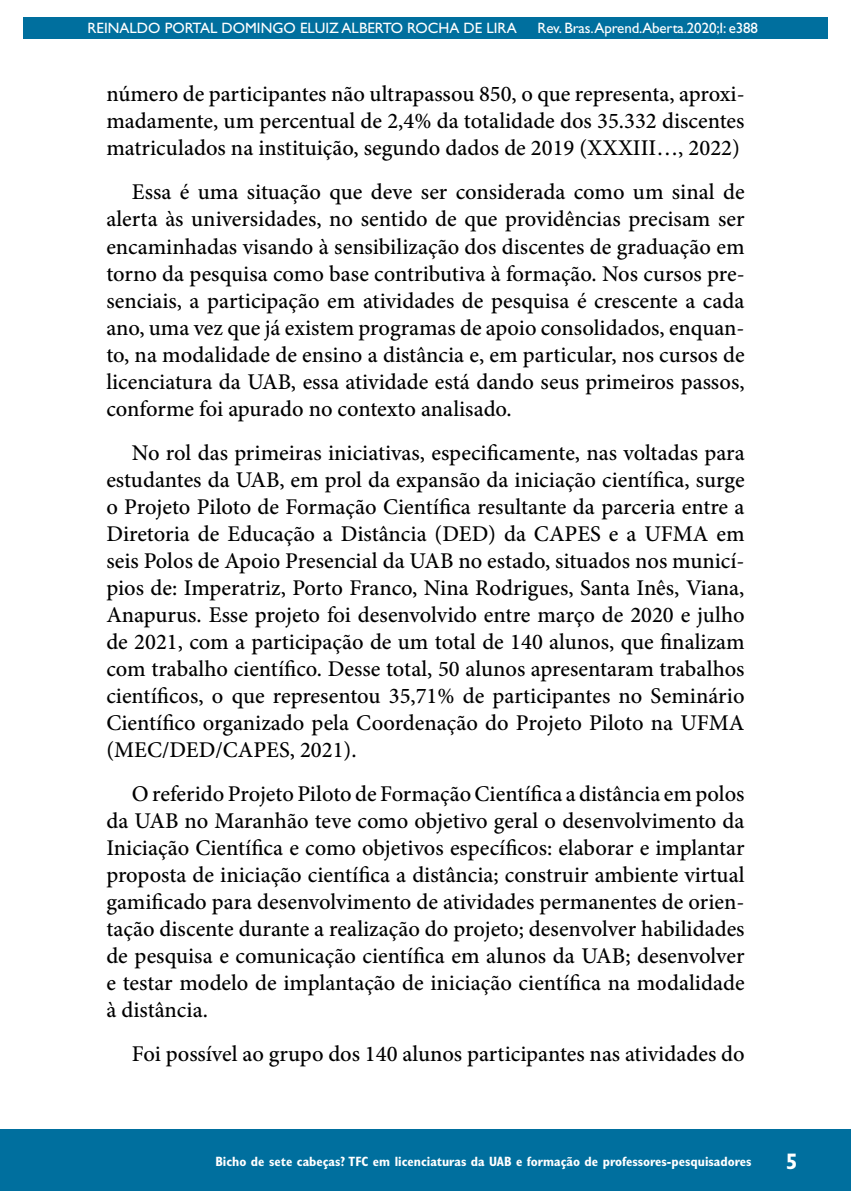
<style>
.page{position:relative;width:851px;height:1191px;background:#fff}
.page>*{position:absolute;margin:0;border:0;box-sizing:border-box;transform-origin:0 0}
.t1{font:500 22.5px/27px "Minion Pro";color:#000;text-align:justify}
.t2{font:700 condensed 22.5px "Gill Sans";color:#fff}
.t3{font:15px "Gill Sans Std";color:#fff}
.t4{font:700 condensed 13.5px "Gill Sans";color:#fff}
</style>
<div class="page">
<hr style="left:104px;top:0;width:1px;height:467px;background:#006f9e">
<div style="left:23px;top:17px;width:804px;height:21px;background:#006f9e"></div>
<div style="left:0;top:1129px;width:850px;height:62px;background:#006f9e"></div>
<p class="t3" style="left:88px;top:19px;width:430px">REINALDO PORTAL DOMINGO ELUIZ ALBERTO ROCHA DE LIRA</p>
<p class="t3" style="left:537px;top:19px;width:222px">Rev. Bras.Aprend.Aberta.2020;I: e388</p>
<p class="t1" style="left:106px;top:81px;width:639px">número de participantes não ultrapassou 850, o que representa, aproxi&shy;madamente, um percentual de 2,4% da totalidade dos 35.332 discentes matriculados na instituição, segundo dados de 2019 (XXXIII…, 2022)</p>
<p class="t1" style="left:106px;top:179px;width:639px;text-indent:26px">Essa é uma situação que deve ser considerada como um sinal de alerta às universidades, no sentido de que providências precisam ser encaminhadas visando à sensibilização dos discentes de graduação em torno da pesquisa como base contributiva à formação. Nos cursos pre&shy;senciais, a participação em atividades de pesquisa é crescente a cada ano, uma vez que já existem programas de apoio consolidados, enquan&shy;to, na modalidade de ensino a distância e, em particular, nos cursos de licenciatura da UAB, essa atividade está dando seus primeiros passos, conforme foi apurado no contexto analisado.</p>
<p class="t1" style="left:106px;top:439px;width:639px;text-indent:26px">No rol das primeiras iniciativas, especificamente, nas voltadas para estudantes da UAB, em prol da expansão da iniciação científica, surge o Projeto Piloto de Formação Científica resultante da parceria entre a Diretoria de Educação a Distância (DED) da CAPES e a UFMA em seis Polos de Apoio Presencial da UAB no estado, situados nos municí&shy;pios de: Imperatriz, Porto Franco, Nina Rodrigues, Santa Inês, Viana, Anapurus. Esse projeto foi desenvolvido entre março de 2020 e julho de 2021, com a participação de um total de 140 alunos, que finalizam com trabalho científico. Desse total, 50 alunos apresentaram trabalhos científicos, o que representou 35,71% de participantes no Seminário Científico organizado pela Coordenação do Projeto Piloto na UFMA (MEC/DED/CAPES, 2021).</p>
<p class="t1" style="left:106px;top:780px;width:639px;text-indent:26px">O referido Projeto Piloto de Formação Científica a distância em polos da UAB no Maranhão teve como objetivo geral o desenvolvimento da Iniciação Científica e como objetivos específicos: elaborar e implantar proposta de iniciação científica a distância; construir ambiente virtual gamificado para desenvolvimento de atividades permanentes de orien&shy;tação discente durante a realização do projeto; desenvolver habilidades de pesquisa e comunicação científica em alunos da UAB; desenvolver e testar modelo de implantação de iniciação científica na modalidade à distância.</p>
<p class="t1" style="left:132px;top:1040px;width:614px">Foi possível ao grupo dos 140 alunos participantes nas atividades do</p>
<p class="t4" style="left:215px;top:1153px;width:537px">Bicho de sete cabeças? TFC em licenciaturas da UAB e formação de professores-pesquisadores</p>
<p class="t2" style="left:785px;top:1148px;width:13px">5</p>
</div>
